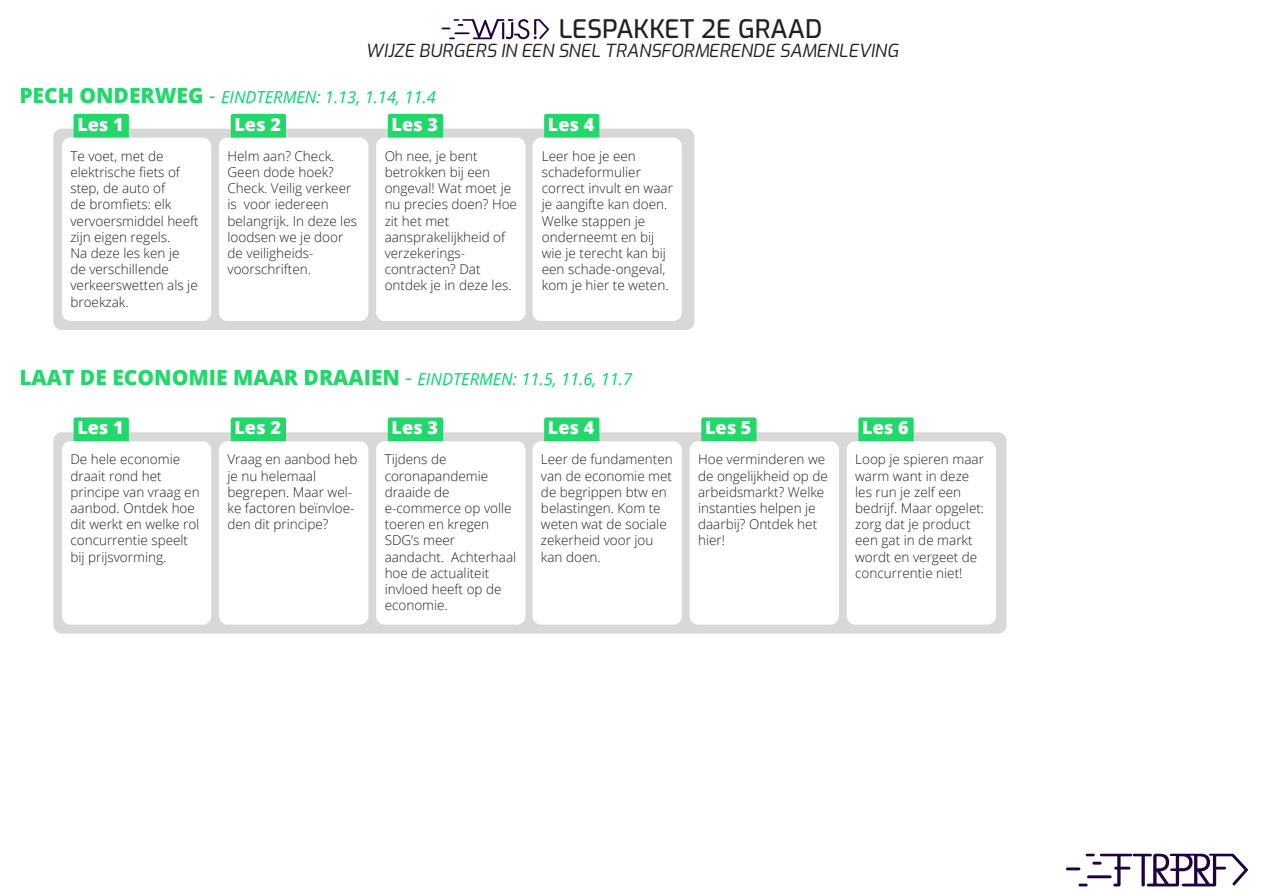
<style>
.page{position:relative;width:1263px;height:893px;background:#fff}
.page>*{position:absolute;margin:0;border:0;box-sizing:border-box;transform-origin:0 0}
.t1{font:500 25.5px "Exo";color:#231f20}
.t2{font:800 21px "Open Sans";color:#22d86b}
.t3{font:italic 18px "Exo";color:#231f20}
.t4{font:800 18px "Open Sans";color:#fff}
.t5{font:italic 16.5px "Open Sans";color:#00d76e}
.t6{font:300 13.5px/16.2px "Open Sans";color:#231f20}
.s1{font-weight:800;font-style:normal;font-size:21px;color:#22d86b}
.s2{font-size:21px;color:#22d86b}
.s3{font-weight:400;font-style:italic}
.s4{font-weight:400;font-style:italic;font-size:16.5px;color:#00d76e}
</style>
<div class="page">
<svg style="left:1066px;top:853px;width:182px;height:33px"></svg>
<svg style="left:441px;top:19px;width:108px;height:21px"></svg>
<div style="left:53px;top:129px;width:641px;height:201px;background:#d8d8d8;border-radius:9px"></div>
<div style="left:74px;top:114px;width:55px;height:29px;background:#22d86b;border-radius:2px"></div>
<div style="left:544px;top:114px;width:55px;height:29px;background:#22d86b;border-radius:2px"></div>
<div style="left:231px;top:114px;width:55px;height:29px;background:#22d86b;border-radius:2px"></div>
<div style="left:388px;top:114px;width:55px;height:29px;background:#22d86b;border-radius:2px"></div>
<div style="left:62px;top:138px;width:149px;height:183px;background:#fff;border-radius:9px"></div>
<div style="left:532px;top:138px;width:150px;height:183px;background:#fff;border-radius:9px"></div>
<div style="left:219px;top:138px;width:149px;height:183px;background:#fff;border-radius:9px"></div>
<div style="left:376px;top:138px;width:149px;height:183px;background:#fff;border-radius:9px"></div>
<div style="left:53px;top:432px;width:953px;height:202px;background:#d8d8d8;border-radius:9px"></div>
<div style="left:74px;top:417px;width:55px;height:30px;background:#22d86b;border-radius:2px"></div>
<div style="left:544px;top:417px;width:55px;height:30px;background:#22d86b;border-radius:2px"></div>
<div style="left:231px;top:417px;width:55px;height:30px;background:#22d86b;border-radius:2px"></div>
<div style="left:701px;top:417px;width:55px;height:30px;background:#22d86b;border-radius:2px"></div>
<div style="left:388px;top:417px;width:55px;height:30px;background:#22d86b;border-radius:2px"></div>
<div style="left:858px;top:417px;width:56px;height:30px;background:#22d86b;border-radius:2px"></div>
<div style="left:62px;top:441px;width:149px;height:184px;background:#fff;border-radius:9px"></div>
<div style="left:532px;top:441px;width:150px;height:184px;background:#fff;border-radius:9px"></div>
<div style="left:219px;top:441px;width:149px;height:184px;background:#fff;border-radius:9px"></div>
<div style="left:690px;top:441px;width:149px;height:184px;background:#fff;border-radius:9px"></div>
<div style="left:376px;top:441px;width:149px;height:184px;background:#fff;border-radius:9px"></div>
<div style="left:847px;top:441px;width:149px;height:184px;background:#fff;border-radius:9px"></div>
<h1 class="t1" style="left:559px;top:10px;width:265px">LESPAKKET 2E GRAAD</h1>
<h3 class="t3" style="left:365px;top:37px;width:534px">WIJZE BURGERS IN EEN SNEL TRANSFORMERENDE SAMENLEVING</h3>
<p class="t5" style="left:19px;top:85px;width:418px"><span class="s1">PECH ONDERWEG</span> <span class="s2">-</span> EINDTERMEN: 1.13, 1.14, 11.4</p>
<h3 class="t4" style="left:77px;top:111px;width:48px">Les 1</h3>
<h3 class="t4" style="left:234px;top:111px;width:48px">Les 2</h3>
<h3 class="t4" style="left:392px;top:111px;width:48px">Les 3</h3>
<h3 class="t4" style="left:548px;top:111px;width:48px">Les 4</h3>
<p class="t6" style="left:70px;top:147px;width:130px">Te voet, met de elektrische fiets of step, de auto of<br>de bromfiets: elk vervoersmiddel heeft zijn eigen regels.<br>Na deze les ken je<br>de verschillende verkeerswetten als je broekzak.</p>
<p class="t6" style="left:385px;top:147px;width:134px">Oh nee, je bent betrokken bij een ongeval! Wat moet je nu precies doen? Hoe zit het met aansprakelijkheid of verzekerings&shy;contracten? Dat ontdek je in deze les.</p>
<p class="t6" style="left:228px;top:147px;width:131px">Helm aan? Check.<br>Geen dode hoek?<br>Check. Veilig verkeer is voor iedereen belangrijk. In deze les loodsen we je door de veiligheids&shy;voorschriften.</p>
<p class="t6" style="left:542px;top:147px;width:133px">Leer hoe je een schadeformulier correct invult en waar je aangifte kan doen.<br>Welke stappen je onderneemt en bij wie je terecht kan bij een schade-ongeval, kom je hier te weten.</p>
<h2 class="t2" style="left:19px;top:361px;width:614px">LAAT DE ECONOMIE MAAR DRAAIEN <span class="s3">-</span> <span class="s4">EINDTERMEN: 11.5, 11.6, 11.7</span></h2>
<h3 class="t4" style="left:77px;top:414px;width:48px">Les 1</h3>
<h3 class="t4" style="left:234px;top:414px;width:48px">Les 2</h3>
<h3 class="t4" style="left:392px;top:414px;width:48px">Les 3</h3>
<h3 class="t4" style="left:548px;top:414px;width:48px">Les 4</h3>
<h3 class="t4" style="left:705px;top:414px;width:48px">Les 5</h3>
<h3 class="t4" style="left:862px;top:414px;width:48px">Les 6</h3>
<p class="t6" style="left:70px;top:451px;width:131px">De hele economie draait rond het principe van vraag en aanbod. Ontdek hoe dit werkt en welke rol concurrentie speelt bij prijsvorming.</p>
<p class="t6" style="left:541px;top:451px;width:133px">Leer de fundamenten van de economie met de begrippen btw en belastingen. Kom te weten wat de sociale zekerheid voor jou kan doen.</p>
<p class="t6" style="left:228px;top:451px;width:131px">Vraag en aanbod heb je nu helemaal begrepen. Maar wel&shy;ke factoren beïnvloe&shy;den dit principe?</p>
<p class="t6" style="left:698px;top:451px;width:131px">Hoe verminderen we de ongelijkheid op de arbeidsmarkt? Welke instanties helpen je daarbij? Ontdek het hier!</p>
<p class="t6" style="left:385px;top:451px;width:133px">Tijdens de coronapandemie draaide de e-commerce op volle toeren en kregen<br>SDG’s meer aandacht. Achterhaal hoe de actualiteit invloed heeft op de economie.</p>
<p class="t6" style="left:855px;top:451px;width:130px">Loop je spieren maar warm want in deze les run je zelf een bedrijf. Maar opgelet: zorg dat je product een gat in de markt wordt en vergeet de concurrentie niet!</p>
</div>
